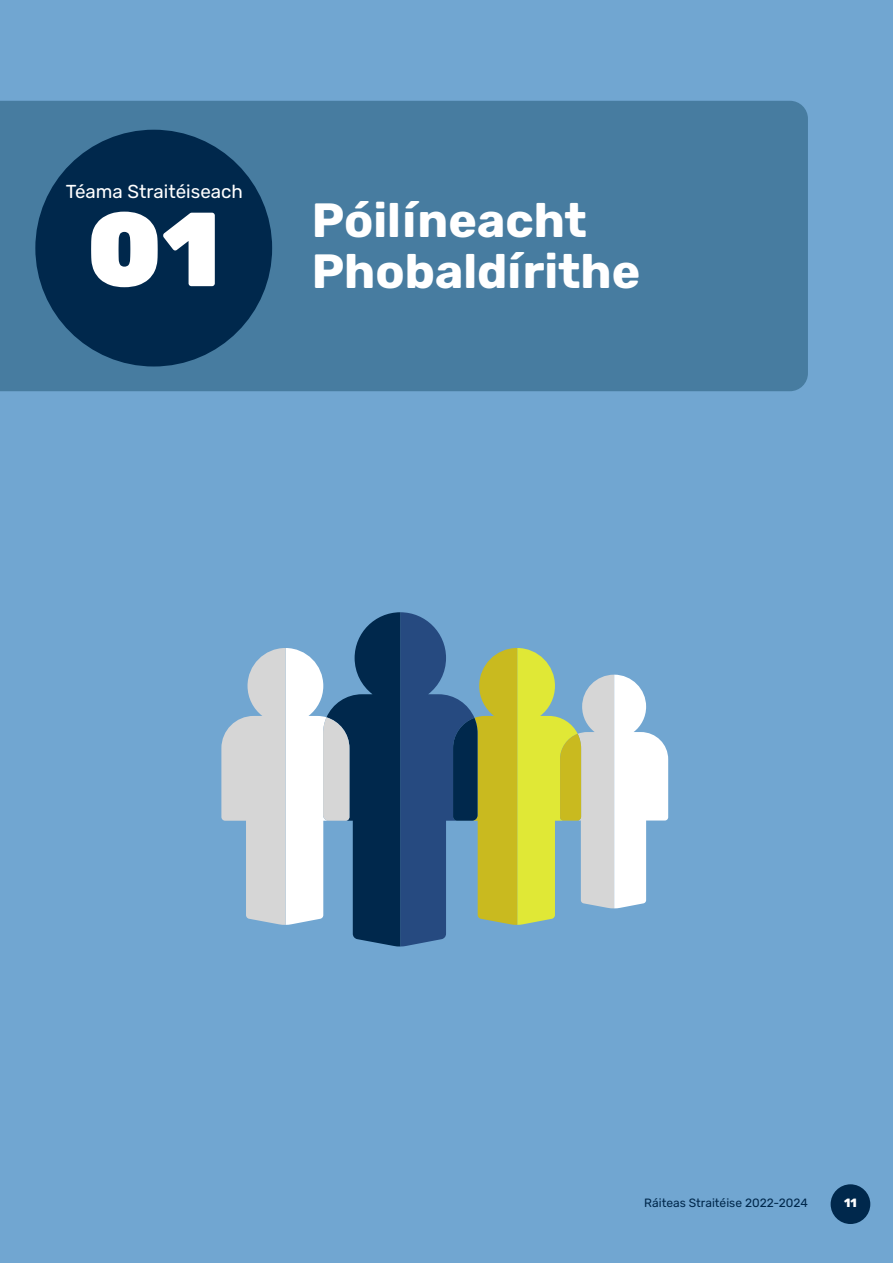
<style>
.page{position:relative;width:893px;height:1263px;background:#fff}
.page>*{position:absolute;margin:0;border:0;box-sizing:border-box;transform-origin:0 0}
.Section_No{font:900 105px "Rubik";color:#fff}
.H0{font:700 48px/51px "Rubik";color:#fff}
.intro_text{font:18.75px "Rubik";color:#fff}
.t1{font:12px "Rubik";color:#00284c}
.t2{font:800 12px "Rubik";color:#fff}
</style>
<div class="page">
<div style="left:1px;top:0;width:892px;height:1263px;background:#71a6d1"></div>
<div style="left:0;top:101px;width:808px;height:290px;background:#477ca0"></div>
<svg style="left:221px;top:612px;width:447px;height:334px"></svg>
<div style="left:35px;top:130px;width:237px;height:236px;background:#00284c;border-radius:50%"></div>
<div style="left:831px;top:1184px;width:39px;height:40px;background:#00284c;border-radius:50%"></div>
<p class="intro_text" style="left:66px;top:181px;width:179px">Téama Straitéiseach</p>
<p class="Section_No" style="left:87px;top:191px;width:135px">01</p>
<p class="H0" style="left:312px;top:196px;width:330px">Póilíneacht<br>Phobaldírithe</p>
<p class="t1" style="left:644px;top:1196px;width:165px">Ráiteas Straitéise 2022-2024</p>
<p class="t2" style="left:844px;top:1196px;width:14px">11</p>
</div>
